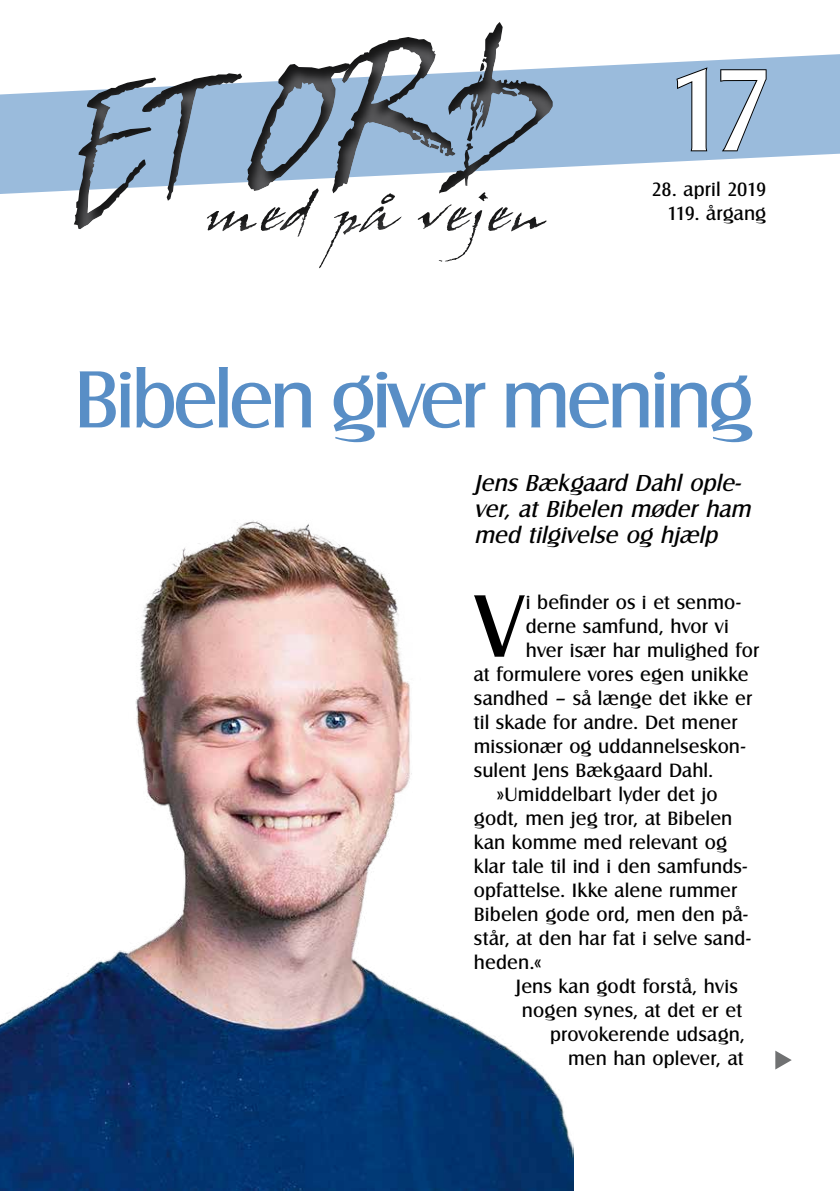
<style>
.page{position:relative;width:840px;height:1191px;background:#fff}
.page>*{position:absolute;margin:0;border:0;box-sizing:border-box;transform-origin:0 0}
.t1{font:120px "Castle T";color:#fff}
.t2{font:92px "Castle T";color:#000}
.t3{font:84px "Castle T";letter-spacing:-.055em;color:#588ec6}
.t4{font:italic 24px/26px "Castle T";color:#000}
.t5{font:20px/24px "Castle T";letter-spacing:.005em;color:#000;text-align:right}
</style>
<div class="page">
<svg style="left:0;top:54px;width:839px;height:140px;fill:#9abbdc"></svg>
<div style="left:73px;top:22px;width:480px;height:255px;background:#000;opacity:.75"></div>
<svg style="left:674px;top:66px;width:34px;height:86px;background:#829eba"></svg>
<svg style="left:718px;top:68px;width:49px;height:84px;background:#85a2bf"></svg>
<svg style="left:775px;top:1050px;width:16px;height:19px"></svg>
<img style="left:0;top:520px;width:573px;height:671px">
<h1 class="t1" style="left:666px;top:44px;width:108px">17</h1>
<p class="t5" style="left:651px;top:177px;width:116px">28. april 2019<br>119. årgang</p>
<h3 class="t3" style="left:74px;top:353px;width:681px">Bibelen giver mening</h3>
<p class="t4" style="left:473px;top:470px;width:283px">Jens Bækgaard Dahl ople&shy;ver, at Bibelen møder ham med tilgivelse og hjælp</p>
<h2 class="t2" style="left:475px;top:575px;width:49px">V</h2>
<p class="t5" style="left:525px;top:590px;width:216px">i befinder os i et senmo-</p>
<p class="t5" style="left:525px;top:614px;width:204px">derne samfund, hvor vi</p>
<p class="t5" style="left:525px;top:638px;width:235px">hver især har mulighed for</p>
<p class="t5" style="left:473px;top:662px;width:276px">at formulere vores egen unikke</p>
<p class="t5" style="left:473px;top:686px;width:280px">sandhed – så længe det ikke er</p>
<p class="t5" style="left:473px;top:710px;width:265px">til skade for andre. Det mener</p>
<p class="t5" style="left:473px;top:734px;width:273px">missionær og uddannelseskon-</p>
<p class="t5" style="left:473px;top:758px;width:241px">sulent Jens Bækgaard Dahl.</p>
<p class="t5" style="left:496px;top:782px;width:222px">»Umiddelbart lyder det jo</p>
<p class="t5" style="left:473px;top:806px;width:260px">godt, men jeg tror, at Bibelen</p>
<p class="t5" style="left:473px;top:830px;width:254px">kan komme med relevant og</p>
<p class="t5" style="left:473px;top:854px;width:275px">klar tale til ind i den samfunds-</p>
<p class="t5" style="left:473px;top:878px;width:265px">opfattelse. Ikke alene rummer</p>
<p class="t5" style="left:473px;top:902px;width:275px">Bibelen gode ord, men den på-</p>
<p class="t5" style="left:473px;top:926px;width:278px">står, at den har fat i selve sand-</p>
<p class="t5" style="left:473px;top:950px;width:69px">heden.«</p>
<p class="t5" style="left:515px;top:974px;width:223px">Jens kan godt forstå, hvis</p>
<p class="t5" style="left:521px;top:998px;width:222px">nogen synes, at det er et</p>
<p class="t5" style="left:549px;top:1022px;width:196px">provokerende udsagn,</p>
<p class="t5" style="left:567px;top:1046px;width:177px">men han oplever, at</p>
</div>
